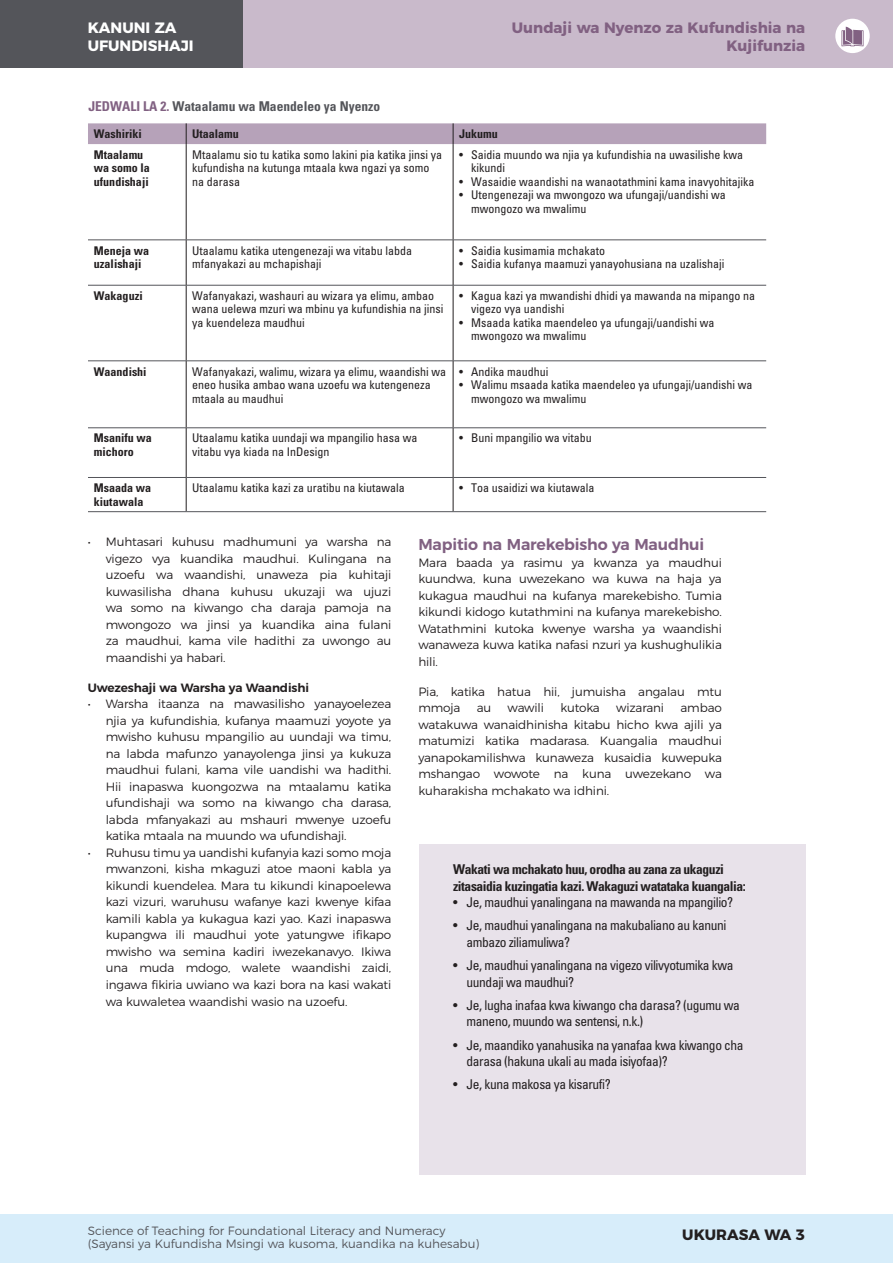
<style>
.page{position:relative;width:893px;height:1263px;background:#fff}
.page>*{position:absolute;margin:0;border:0;box-sizing:border-box;transform-origin:0 0}
.PED_SH{font:600 15.75px "Montserrat";letter-spacing:-.01em;color:#816182}
.t1{font:700 15px/18px "Montserrat";color:#816182;text-align:right}
.t2{font:700 15px/18px "Montserrat";color:#fff}
.t3{font:700 15px "Montserrat";color:#231f20}
.PED_infobox{font:condensed 13.5px/16.5px "Univers LT Std";letter-spacing:-.03em;color:#231f20}
.PED_infobox-2{font:700 condensed 13.5px/16.5px "Univers LT Std";letter-spacing:-.03em;color:#231f20}
.PED_head{font:700 condensed 13.5px "Univers LT Std";color:#54555a}
.PED_bullet{font:300 12px/16.5px "Montserrat";letter-spacing:-.01em;color:#231f20;text-align:justify}
.PED_Table{font:condensed 12px/13.5px "Univers LT Std";color:#231f20}
.PED_body{font:300 12px/16.5px "Montserrat";letter-spacing:-.01em;color:#231f20;text-align:justify}
.PED_Table-2{font:700 condensed 12px/13.5px "Univers LT Std";color:#231f20}
.t4{font:300 12px/13.5px "Montserrat";color:#54555a}
.PED_body-2{font:600 12px "Montserrat";letter-spacing:-.01em;color:#231f20}
.s1{color:#816182}
</style>
<div class="page">
<div style="left:0;top:0;width:893px;height:67px;background:#c9bacb"></div>
<div style="left:0;top:0;width:242px;height:67px;background:#54555a"></div>
<div style="left:0;top:1214px;width:893px;height:49px;background:#d7edfa"></div>
<div style="left:835px;top:19px;width:35px;height:34px;background:#fff;border-radius:50%"></div>
<svg style="left:841px;top:27px;width:22px;height:19px"></svg>
<div style="left:88px;top:123px;width:678px;height:21px;background:#b6a2b9"></div>
<hr style="left:186px;top:144px;width:1px;height:96px;background:#231f20">
<hr style="left:453px;top:144px;width:1px;height:96px;background:#231f20">
<hr style="left:186px;top:240px;width:1px;height:45px;background:#231f20">
<hr style="left:453px;top:240px;width:1px;height:45px;background:#231f20">
<hr style="left:186px;top:285px;width:1px;height:76px;background:#231f20">
<hr style="left:453px;top:285px;width:1px;height:76px;background:#231f20">
<hr style="left:186px;top:361px;width:1px;height:67px;background:#231f20">
<hr style="left:453px;top:361px;width:1px;height:67px;background:#231f20">
<hr style="left:186px;top:428px;width:1px;height:49px;background:#231f20">
<hr style="left:453px;top:428px;width:1px;height:49px;background:#231f20">
<hr style="left:186px;top:478px;width:1px;height:33px;background:#231f20">
<hr style="left:453px;top:478px;width:1px;height:33px;background:#231f20">
<hr style="left:88px;top:240px;width:98px;height:1px;background:#54555a">
<hr style="left:186px;top:240px;width:267px;height:1px;background:#54555a">
<hr style="left:453px;top:240px;width:313px;height:1px;background:#54555a">
<hr style="left:88px;top:285px;width:98px;height:1px;background:#54555a">
<hr style="left:186px;top:285px;width:267px;height:1px;background:#54555a">
<hr style="left:453px;top:285px;width:313px;height:1px;background:#54555a">
<hr style="left:88px;top:361px;width:98px;height:1px;background:#54555a">
<hr style="left:186px;top:361px;width:267px;height:1px;background:#54555a">
<hr style="left:453px;top:361px;width:313px;height:1px;background:#54555a">
<hr style="left:88px;top:427px;width:98px;height:1px;background:#54555a">
<hr style="left:186px;top:427px;width:267px;height:1px;background:#54555a">
<hr style="left:453px;top:427px;width:313px;height:1px;background:#54555a">
<hr style="left:88px;top:477px;width:98px;height:1px;background:#54555a">
<hr style="left:186px;top:477px;width:267px;height:1px;background:#54555a">
<hr style="left:453px;top:477px;width:313px;height:1px;background:#54555a">
<hr style="left:88px;top:511px;width:98px;height:1px;background:#54555a">
<hr style="left:186px;top:511px;width:267px;height:1px;background:#54555a">
<hr style="left:453px;top:511px;width:313px;height:1px;background:#54555a">
<div style="left:419px;top:844px;width:387px;height:331px;background:#e8e2ea"></div>
<p class="t2" style="left:88px;top:18px;width:107px">KANUNI ZA<br>UFUNDISHAJI</p>
<p class="PED_head" style="left:88px;top:98px;width:293px"><span class="s1">JEDWALI LA 2.</span> Wataalamu wa Maendeleo ya Nyenzo</p>
<p class="t1" style="left:512px;top:18px;width:295px">Uundaji wa Nyenzo za Kufundishia na<br>Kujifunzia</p>
<p class="PED_Table-2" style="left:94px;top:127px;width:49px">Washiriki</p>
<p class="PED_Table-2" style="left:192px;top:127px;width:48px">Utaalamu</p>
<p class="PED_Table-2" style="left:459px;top:127px;width:40px">Jukumu</p>
<p class="PED_Table-2" style="left:94px;top:148px;width:57px">Mtaalamu wa somo la ufundishaji</p>
<p class="PED_Table" style="left:192px;top:148px;width:251px">Mtaalamu sio tu katika somo lakini pia katika jinsi ya kufundisha na kutunga mtaala kwa ngazi ya somo na darasa</p>
<p class="PED_Table" style="left:471px;top:148px;width:273px;text-indent:-12px">• Saidia muundo wa njia ya kufundishia na uwasilishe kwa kikundi</p>
<p class="PED_Table" style="left:459px;top:175px;width:297px">• Wasaidie waandishi na wanaotathmini kama inavyohitajika</p>
<p class="PED_Table" style="left:471px;top:188px;width:256px;text-indent:-12px">• Utengenezaji wa mwongozo wa ufungaji/uandishi wa mwongozo wa mwalimu</p>
<p class="PED_Table-2" style="left:94px;top:243px;width:57px">Meneja wa uzalishaji</p>
<p class="PED_Table" style="left:192px;top:243px;width:221px">Utaalamu katika utengenezaji wa vitabu labda mfanyakazi au mchapishaji</p>
<p class="PED_Table" style="left:459px;top:243px;width:147px">• Saidia kusimamia mchakato</p>
<p class="PED_Table" style="left:459px;top:257px;width:267px">• Saidia kufanya maamuzi yanayohusiana na uzalishaji</p>
<p class="PED_Table-2" style="left:94px;top:289px;width:50px">Wakaguzi</p>
<p class="PED_Table" style="left:192px;top:289px;width:253px">Wafanyakazi, washauri au wizara ya elimu, ambao wana uelewa mzuri wa mbinu ya kufundishia na jinsi ya kuendeleza maudhui</p>
<p class="PED_Table" style="left:471px;top:289px;width:285px;text-indent:-12px">• Kagua kazi ya mwandishi dhidi ya mawanda na mipango na vigezo vya uandishi</p>
<p class="PED_Table" style="left:471px;top:316px;width:245px;text-indent:-12px">• Msaada katika maendeleo ya ufungaji/uandishi wa mwongozo wa mwalimu</p>
<p class="PED_Table-2" style="left:94px;top:364px;width:54px">Waandishi</p>
<p class="PED_Table" style="left:192px;top:364px;width:255px">Wafanyakazi, walimu, wizara ya elimu, waandishi wa eneo husika ambao wana uzoefu wa kutengeneza mtaala au maudhui</p>
<p class="PED_Table" style="left:459px;top:364px;width:91px">• Andika maudhui</p>
<p class="PED_Table" style="left:471px;top:378px;width:283px;text-indent:-12px">• Walimu msaada katika maendeleo ya ufungaji/uandishi wa mwongozo wa mwalimu</p>
<p class="PED_Table-2" style="left:94px;top:431px;width:59px">Msanifu wa michoro</p>
<p class="PED_Table" style="left:192px;top:431px;width:227px">Utaalamu katika uundaji wa mpangilio hasa wa vitabu vya kiada na InDesign</p>
<p class="PED_Table" style="left:459px;top:431px;width:134px">• Buni mpangilio wa vitabu</p>
<p class="PED_Table-2" style="left:94px;top:481px;width:59px">Msaada wa kiutawala</p>
<p class="PED_Table" style="left:192px;top:481px;width:214px">Utaalamu katika kazi za uratibu na kiutawala</p>
<p class="PED_Table" style="left:459px;top:481px;width:137px">• Toa usaidizi wa kiutawala</p>
<p class="PED_bullet" style="left:106px;top:533px;width:287px;text-indent:-18px">• Muhtasari kuhusu madhumuni ya warsha na vigezo vya kuandika maudhui. Kulingana na uzoefu wa waandishi, unaweza pia kuhitaji kuwasilisha dhana kuhusu ukuzaji wa ujuzi wa somo na kiwango cha daraja pamoja na mwongozo wa jinsi ya kuandika aina fulani za maudhui, kama vile hadithi za uwongo au maandishi ya habari.</p>
<p class="PED_body-2" style="left:88px;top:678px;width:223px">Uwezeshaji wa Warsha ya Waandishi</p>
<p class="PED_bullet" style="left:106px;top:695px;width:287px;text-indent:-18px">• Warsha itaanza na mawasilisho yanayoelezea njia ya kufundishia, kufanya maamuzi yoyote ya mwisho kuhusu mpangilio au uundaji wa timu, na labda mafunzo yanayolenga jinsi ya kukuza maudhui fulani, kama vile uandishi wa hadithi.<br>Hii inapaswa kuongozwa na mtaalamu katika ufundishaji wa somo na kiwango cha darasa, labda mfanyakazi au mshauri mwenye uzoefu katika mtaala na muundo wa ufundishaji.</p>
<p class="PED_bullet" style="left:106px;top:843px;width:287px;text-indent:-18px">• Ruhusu timu ya uandishi kufanyia kazi somo moja mwanzoni, kisha mkaguzi atoe maoni kabla ya kikundi kuendelea. Mara tu kikundi kinapoelewa kazi vizuri, waruhusu wafanye kazi kwenye kifaa kamili kabla ya kukagua kazi yao. Kazi inapaswa kupangwa ili maudhui yote yatungwe ifikapo mwisho wa semina kadiri iwezekanavyo. Ikiwa una muda mdogo, walete waandishi zaidi, ingawa fikiria uwiano wa kazi bora na kasi wakati wa kuwaletea waandishi wasio na uzoefu.</p>
<p class="PED_SH" style="left:418px;top:532px;width:287px">Mapitio na Marekebisho ya Maudhui</p>
<p class="PED_body" style="left:418px;top:553px;width:305px">Mara baada ya rasimu ya kwanza ya maudhui kuundwa, kuna uwezekano wa kuwa na haja ya kukagua maudhui na kufanya marekebisho. Tumia kikundi kidogo kutathmini na kufanya marekebisho.<br>Watathmini kutoka kwenye warsha ya waandishi wanaweza kuwa katika nafasi nzuri ya kushughulikia hili.</p>
<p class="PED_body" style="left:418px;top:682px;width:305px">Pia, katika hatua hii, jumuisha angalau mtu mmoja</p>
<p class="PED_body" style="left:418px;top:698px;width:305px;text-indent:262px">ambao watakuwa wanaidhinisha kitabu hicho kwa ajili ya matumizi katika madarasa. Kuangalia maudhui yanapokamilishwa kunaweza kusaidia kuwepuka mshangao wowote na kuna uwezekano wa kuharakisha mchakato wa idhini.</p>
<p class="PED_body" style="left:477px;top:698px;width:16px">au</p>
<p class="PED_body" style="left:508px;top:698px;width:38px">wawili</p>
<p class="PED_body" style="left:560px;top:698px;width:41px">kutoka</p>
<p class="PED_body" style="left:616px;top:698px;width:49px">wizarani</p>
<p class="PED_infobox-2" style="left:453px;top:861px;width:294px">Wakati wa mchakato huu, orodha au zana za ukaguzi zitasaidia kuzingatia kazi. Wakaguzi watataka kuangalia:</p>
<p class="PED_infobox" style="left:453px;top:894px;width:282px">• Je, maudhui yanalingana na mawanda na mpangilio?</p>
<p class="PED_infobox" style="left:467px;top:917px;width:261px;text-indent:-14px">• Je, maudhui yanalingana na makubaliano au kanuni ambazo ziliamuliwa?</p>
<p class="PED_infobox" style="left:467px;top:957px;width:268px;text-indent:-14px">• Je, maudhui yanalingana na vigezo vilivyotumika kwa uundaji wa maudhui?</p>
<p class="PED_infobox" style="left:467px;top:997px;width:275px;text-indent:-14px">• Je, lugha inafaa kwa kiwango cha darasa? (ugumu wa maneno, muundo wa sentensi, n.k.)</p>
<p class="PED_infobox" style="left:467px;top:1036px;width:279px;text-indent:-14px">• Je, maandiko yanahusika na yanafaa kwa kiwango cha darasa (hakuna ukali au mada isiyofaa)?</p>
<p class="PED_infobox" style="left:453px;top:1076px;width:159px">• Je, kuna makosa ya kisarufi?</p>
<p class="t4" style="left:88px;top:1222px;width:393px">Science of Teaching for Foundational Literacy and Numeracy (Sayansi ya Kufundisha Msingi wa kusoma, kuandika na kuhesabu)</p>
<p class="t3" style="left:682px;top:1223px;width:124px">UKURASA WA 3</p>
</div>
